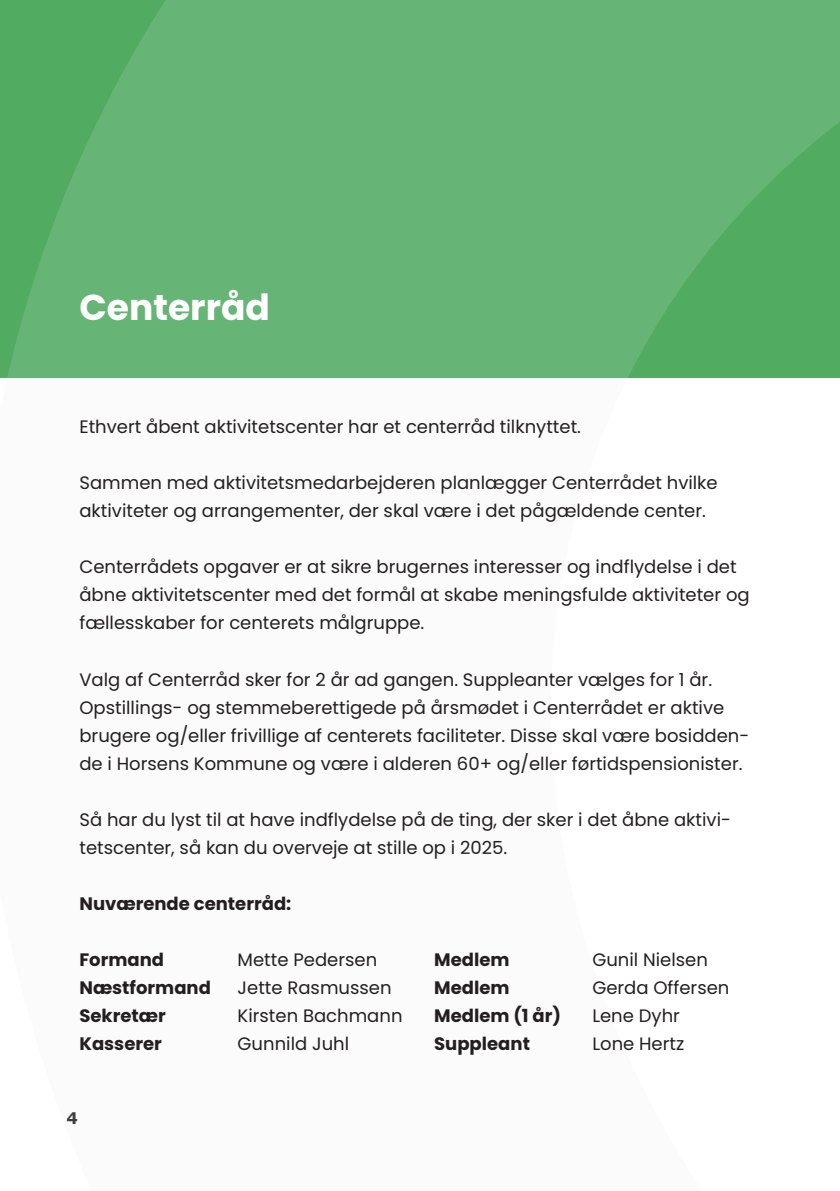
<style>
.page{position:relative;width:840px;height:1191px;background:#fff}
.page>*{position:absolute;margin:0;border:0;box-sizing:border-box;transform-origin:0 0}
.t1{font:700 36px "Poppins";color:#fff}
.t2{font:18px/28px "Poppins";color:#231f20}
.t3{font:700 18px "Poppins";color:#231f20}
.t4{font:700 16px "Verdana";color:#231f20}
</style>
<div class="page">
<svg style="left:0;top:0;width:839px;height:378px;background:#62b372"></svg>
<h1 class="t1" style="left:79px;top:286px;width:192px">Centerråd</h1>
<p class="t2" style="left:79px;top:413px;width:502px">Ethvert åbent aktivitetscenter har et centerråd tilknyttet.</p>
<p class="t2" style="left:79px;top:469px;width:639px">Sammen med aktivitetsmedarbejderen planlægger Centerrådet hvilke aktiviteter og arrangementer, der skal være i det pågældende center.</p>
<p class="t2" style="left:79px;top:553px;width:671px">Centerrådets opgaver er at sikre brugernes interesser og indflydelse i det åbne aktivitetscenter med det formål at skabe meningsfulde aktiviteter og fællesskaber for centerets målgruppe.</p>
<p class="t2" style="left:79px;top:665px;width:671px">Valg af Centerråd sker for 2 år ad gangen. Suppleanter vælges for 1 år.<br>Opstillings- og stemmeberettigede på årsmødet i Centerrådet er aktive brugere og/eller frivillige af centerets faciliteter. Disse skal være bosidden&shy;de i Horsens Kommune og være i alderen 60+ og/eller førtidspensionister.</p>
<p class="t2" style="left:79px;top:805px;width:652px">Så har du lyst til at have indflydelse på de ting, der sker i det åbne aktivi&shy;tetscenter, så kan du overveje at stille op i 2025.</p>
<p class="t3" style="left:79px;top:893px;width:213px">Nuværende centerråd:</p>
<p class="t3" style="left:79px;top:949px;width:86px">Formand</p>
<p class="t2" style="left:237px;top:945px;width:141px">Mette Pedersen</p>
<p class="t3" style="left:79px;top:977px;width:133px">Næstformand</p>
<p class="t2" style="left:237px;top:973px;width:155px">Jette Rasmussen</p>
<p class="t3" style="left:79px;top:1005px;width:88px">Sekretær</p>
<p class="t2" style="left:237px;top:1001px;width:166px">Kirsten Bachmann</p>
<p class="t3" style="left:79px;top:1033px;width:84px">Kasserer</p>
<p class="t2" style="left:237px;top:1029px;width:113px">Gunnild Juhl</p>
<p class="t4" style="left:66px;top:1107px;width:13px">4</p>
<p class="t3" style="left:434px;top:949px;width:77px">Medlem</p>
<p class="t2" style="left:592px;top:945px;width:117px">Gunil Nielsen</p>
<p class="t3" style="left:434px;top:977px;width:77px">Medlem</p>
<p class="t2" style="left:592px;top:973px;width:138px">Gerda Offersen</p>
<p class="t3" style="left:434px;top:1005px;width:128px">Medlem (1 år)</p>
<p class="t2" style="left:592px;top:1001px;width:89px">Lene Dyhr</p>
<p class="t3" style="left:434px;top:1033px;width:97px">Suppleant</p>
<p class="t2" style="left:592px;top:1029px;width:93px">Lone Hertz</p>
</div>
